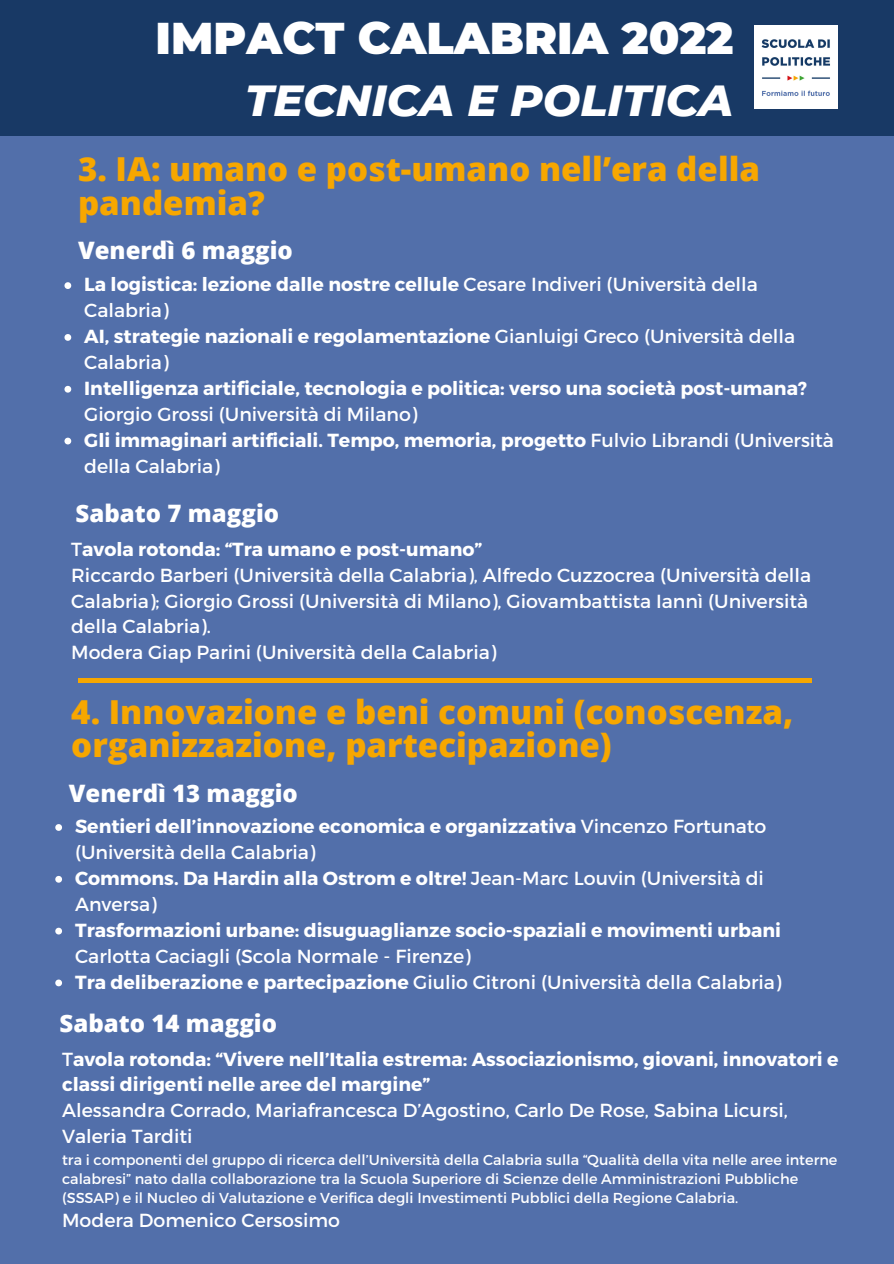
<style>
.page{position:relative;width:894px;height:1264px;background:#fff}
.page>*{position:absolute;margin:0;border:0;box-sizing:border-box;transform-origin:0 0}
.t1{font:900 44.4px "Montserrat";color:#fff}
.t2{font:italic 800 44.4px "Montserrat";color:#fff}
.t3{font:800 33px/33.8px "Open Sans";color:#f7a700}
.t4{font:800 24px "Open Sans";color:#fff}
.t5{font:18.9px/26px "Montserrat";color:#fff}
.t6{font:700 18.9px/26px "Montserrat";color:#fff}
.t7{font:14.4px/19.2px "Montserrat";color:#fff}
.s1{font-weight:700}
.s2{font-weight:400}
</style>
<div class="page">
<div style="left:0;top:12px;width:893px;height:1251px;background:#526faa"></div>
<div style="left:0;top:0;width:893px;height:136px;background:#183965"></div>
<svg style="left:64px;top:282px;width:7px;height:7px"></svg>
<svg style="left:64px;top:334px;width:7px;height:7px"></svg>
<svg style="left:64px;top:386px;width:7px;height:6px"></svg>
<svg style="left:64px;top:437px;width:7px;height:7px"></svg>
<hr style="left:78px;top:678px;width:733px;height:4px;background:#f7a700">
<svg style="left:55px;top:824px;width:7px;height:6px"></svg>
<svg style="left:55px;top:876px;width:7px;height:6px"></svg>
<svg style="left:55px;top:927px;width:7px;height:7px"></svg>
<svg style="left:55px;top:979px;width:7px;height:7px"></svg>
<img style="left:754px;top:25px;width:83px;height:84px">
<p class="t1" style="left:156px;top:11px;width:579px">IMPACT CALABRIA 2022</p>
<p class="t2" style="left:245px;top:73px;width:489px">TECNICA E POLITICA</p>
<p class="t3" style="left:78px;top:151px;width:683px">3. IA: umano e post-umano nell’era della pandemia?</p>
<p class="t4" style="left:78px;top:234px;width:216px">Venerdì 6 maggio</p>
<p class="t5" style="left:84px;top:270px;width:675px"><span class="s1">La logistica: lezione dalle nostre cellule</span> Cesare Indiveri (Università della<br>Calabria)</p>
<p class="t5" style="left:84px;top:322px;width:712px"><span class="s1">AI, strategie nazionali e regolamentazione</span> Gianluigi Greco (Università della<br>Calabria)</p>
<p class="t6" style="left:84px;top:374px;width:724px">Intelligenza artificiale, tecnologia e politica: verso una società post-umana?<br><span class="s2">Giorgio Grossi (Università di Milano)</span></p>
<p class="t6" style="left:84px;top:426px;width:751px">Gli immaginari artificiali. Tempo, memoria, progetto <span class="s2">Fulvio Librandi (Università della Calabria)</span></p>
<p class="t4" style="left:76px;top:496px;width:205px">Sabato 7 maggio</p>
<p class="t6" style="left:71px;top:535px;width:412px"><span class="s2">T</span>avola rotonda: “Tra umano e post-umano”</p>
<p class="t5" style="left:71px;top:561px;width:741px">Riccardo Barberi (Università della Calabria), Alfredo Cuzzocrea (Università della<br>Calabria); Giorgio Grossi (Università di Milano), Giovambattista Iannì (Università della Calabria).</p>
<p class="t5" style="left:71px;top:638px;width:426px">Modera Giap Parini (Università della Calabria)</p>
<p class="t3" style="left:71px;top:695px;width:723px;line-height:32.7px">4. Innovazione e beni comuni (conoscenza, organizzazione, partecipazione)</p>
<p class="t4" style="left:69px;top:776px;width:230px">Venerdì 13 maggio</p>
<p class="t6" style="left:75px;top:812px;width:692px">Sentieri dell’innovazione economica e organizzativa <span class="s2">Vincenzo Fortunato (Università della Calabria)</span></p>
<p class="t5" style="left:75px;top:864px;width:690px"><span class="s1">Commons. Da Hardin alla Ostrom e oltre!</span> Jean-Marc Louvin (Università di<br>Anversa)</p>
<p class="t6" style="left:75px;top:916px;width:707px">Trasformazioni urbane: disuguaglianze socio-spaziali e movimenti urbani<br><span class="s2">Carlotta Caciagli (Scola Normale - Firenze)</span></p>
<p class="t5" style="left:75px;top:967px;width:707px"><span class="s1">Tra deliberazione e partecipazione</span> Giulio Citroni (Università della Calabria)</p>
<p class="t4" style="left:59px;top:1006px;width:219px">Sabato 14 maggio</p>
<p class="t6" style="left:62px;top:1044px;width:777px"><span class="s2">T</span>avola rotonda: “Vivere nell’Italia estrema: Associazionismo, giovani, innovatori e classi dirigenti nelle aree del margine”</p>
<p class="t5" style="left:62px;top:1096px;width:727px">Alessandra Corrado, Mariafrancesca D’Agostino, Carlo De Rose, Sabina Licursi,<br>Valeria Tarditi</p>
<p class="t7" style="left:62px;top:1149px;width:776px">tra i componenti del gruppo di ricerca dell’Università della Calabria sulla “Qualità della vita nelle aree interne calabresi” nato dalla collaborazione tra la Scuola Superiore di Scienze delle Amministrazioni Pubbliche (SSSAP) e il Nucleo di Valutazione e Verifica degli Investimenti Pubblici della Regione Calabria.</p>
<p class="t5" style="left:62px;top:1205px;width:279px">Modera Domenico Cersosimo</p>
</div>
